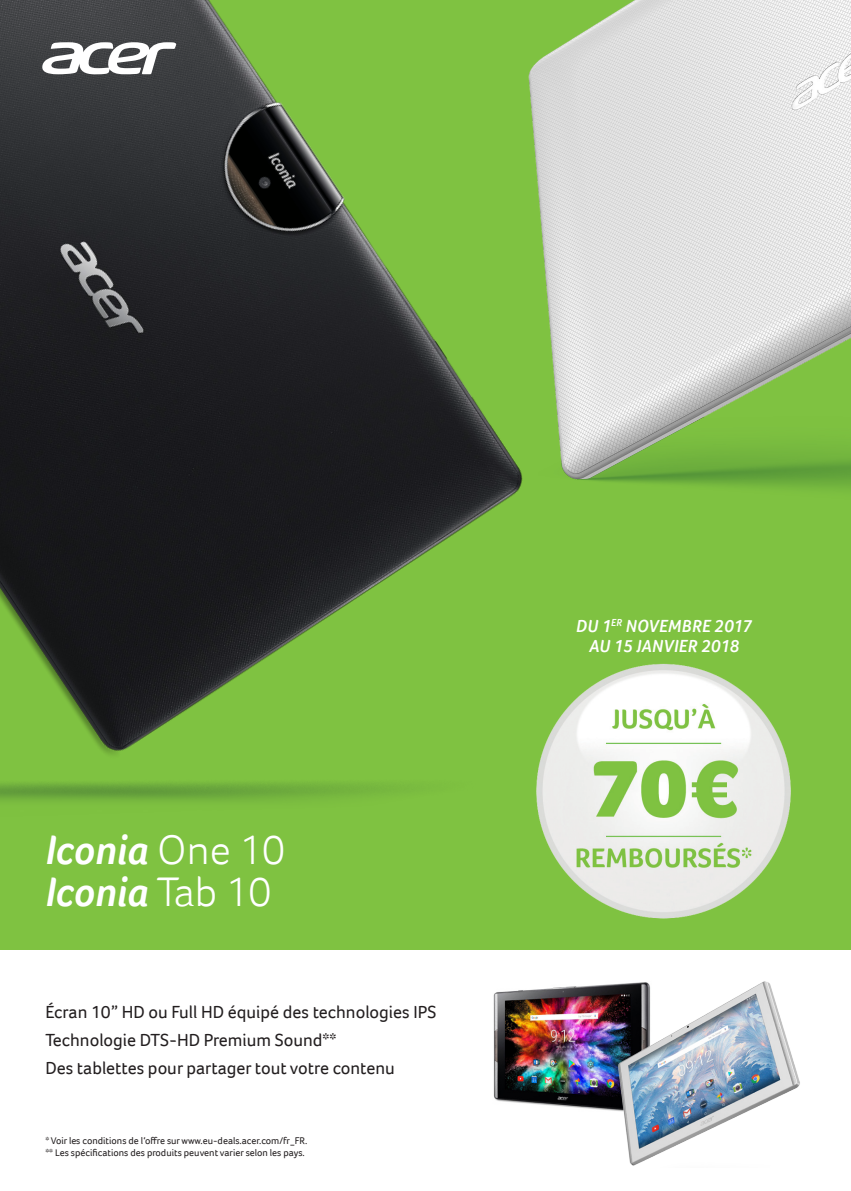
<style>
.page{position:relative;width:851px;height:1191px;background:#fff}
.page>*{position:absolute;margin:0;border:0;box-sizing:border-box;transform-origin:0 0}
.HEADLINE_MESSAGING{font:italic 600 42.4px "Acer Foco";color:#fff}
.t1{font:18px/28px "Acer Foco";color:#231f20}
.t2{font:italic 600 18px "Acer Foco";letter-spacing:.015em;color:#fff}
.t3{font:10px "Acer Foco";color:#231f20}
.s1{font-weight:300;font-style:normal}
</style>
<div class="page">
<div style="left:0;top:0;width:850px;height:1191px;background:#7fc241"></div>
<img style="left:572px;top:0;width:278px;height:488px">
<div style="left:0;top:951px;width:850px;height:240px;background:#fff"></div>
<img style="left:537px;top:663px;width:254px;height:256px">
<img style="left:0;top:0;width:572px;height:806px">
<svg style="left:41px;top:42px;width:135px;height:32px;background:#a2a3a4"></svg>
<img style="left:493px;top:987px;width:62px;height:119px">
<img style="left:555px;top:981px;width:245px;height:185px">
<p class="HEADLINE_MESSAGING" style="left:45px;top:825px;width:241px">Iconia <span class="s1">One 10</span></p>
<p class="HEADLINE_MESSAGING" style="left:45px;top:867px;width:227px">Iconia <span class="s1">Tab 10</span></p>
<p class="t1" style="left:45px;top:997px;width:392px">Écran 10” HD ou Full HD équipé des technologies IPS<br>Technologie DTS-HD Premium Sound**<br>Des tablettes pour partager tout votre contenu</p>
<p class="t3" style="left:45px;top:1134px;width:263px">* Voir les conditions de l‘offre sur www.eu-deals.acer.com/fr_FR.</p>
<p class="t3" style="left:45px;top:1146px;width:261px">** Les spécifications des produits peuvent varier selon les pays.</p>
<p class="t2" style="left:576px;top:615px;width:178px">DU 1<sup>ER</sup> NOVEMBRE 2017</p>
<p class="t2" style="left:589px;top:635px;width:152px">AU 15 JANVIER 2018</p>
</div>
